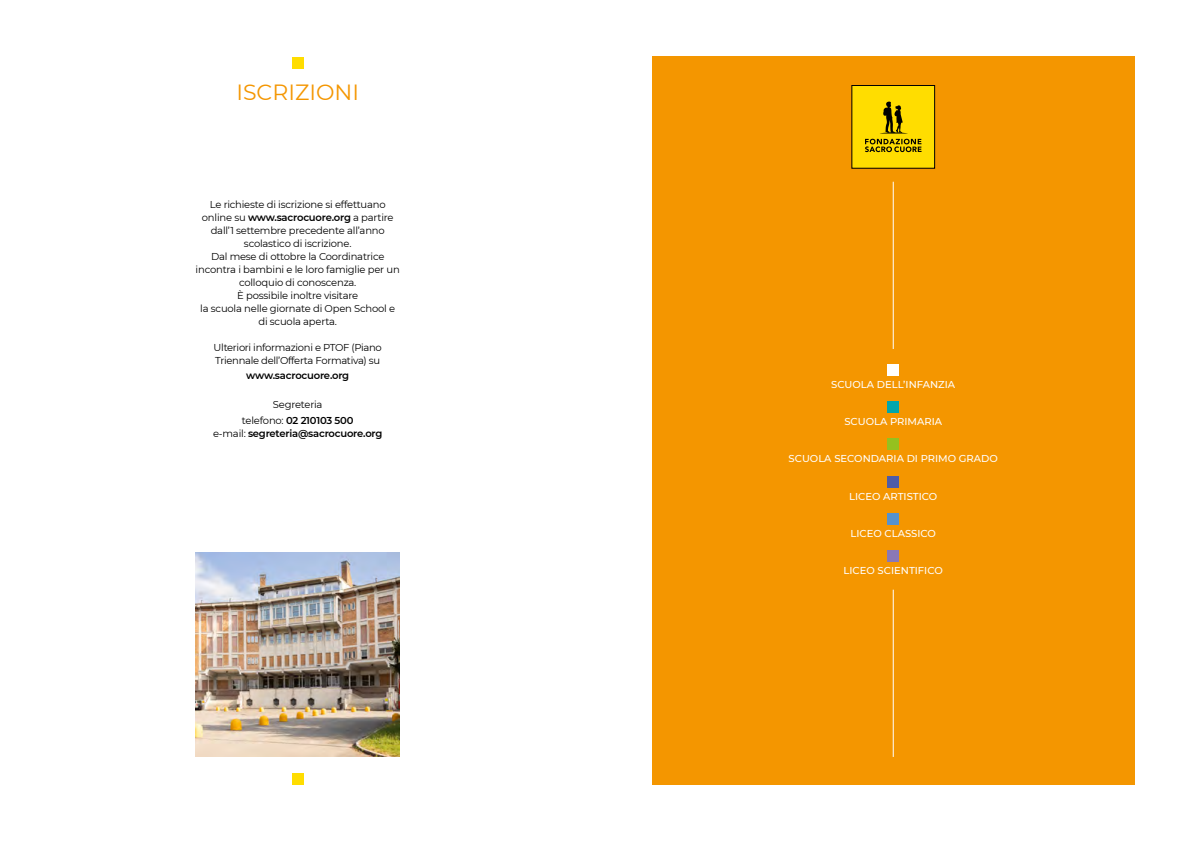
<style>
.page{position:relative;width:1191px;height:842px;background:#fff}
.page>*{position:absolute;margin:0;border:0;box-sizing:border-box;transform-origin:0 0}
.t1{font:22px "Montserrat";color:#f49600}
.t2{font:10px/13px "Montserrat";letter-spacing:-.02em;color:#000;text-align:center}
.t3{font:500 10px "Montserrat";color:#fff}
.t4{font:600 10px "Montserrat";letter-spacing:-.02em;color:#000}
.s1{font-weight:600}
.s2{font-weight:400}
</style>
<div class="page">
<div style="left:292px;top:773px;width:12px;height:12px;background:#fd0"></div>
<div style="left:292px;top:57px;width:12px;height:12px;background:#fd0"></div>
<div style="left:652px;top:57px;width:482px;height:728px;background:#f49600"></div>
<div style="left:852px;top:85px;width:82px;height:83px;background:#fd0"></div>
<div style="left:851px;top:85px;width:84px;height:84px;border:1px solid #000"></div>
<svg style="left:865px;top:102px;width:56px;height:50px"></svg>
<div style="left:887px;top:364px;width:12px;height:12px;background:#fff"></div>
<div style="left:887px;top:401px;width:12px;height:12px;background:#00a6ab"></div>
<div style="left:887px;top:439px;width:12px;height:11px;background:#95c11f"></div>
<div style="left:887px;top:476px;width:12px;height:11px;background:#4e5ca7"></div>
<div style="left:887px;top:513px;width:12px;height:12px;background:#5692ce"></div>
<div style="left:887px;top:550px;width:12px;height:12px;background:#8a78b6"></div>
<hr style="left:893px;top:182px;width:1px;height:167px;background:#fff">
<hr style="left:893px;top:590px;width:1px;height:167px;background:#fff">
<img style="left:196px;top:553px;width:204px;height:204px">
<h1 class="t1" style="left:236px;top:77px;width:124px">ISCRIZIONI</h1>
<p class="t2" style="left:196px;top:197px;width:206px">Le richieste di iscrizione si effettuano online su <span class="s1">www.sacrocuore.org</span> a partire dall’1 settembre precedente all’anno scolastico di iscrizione.<br>Dal mese di ottobre la Coordinatrice incontra i bambini e le loro famiglie per un colloquio di conoscenza.<br>È possibile inoltre visitare<br>la scuola nelle giornate di Open School e di scuola aperta.</p>
<p class="t2" style="left:214px;top:340px;width:170px;text-align:left">Ulteriori informazioni e PTOF (Piano<br>Triennale dell’Offerta Formativa) su</p>
<p class="t4" style="left:246px;top:369px;width:104px">www.sacrocuore.org</p>
<p class="t2" style="left:242px;top:396px;width:113px;line-height:15.8px">Segreteria<br>telefono: <span class="s1">02 210103 500</span></p>
<p class="t4" style="left:213px;top:426px;width:171px"><span class="s2">e-mail:</span> segreteria@sacrocuore.org</p>
<p class="t3" style="left:831px;top:377px;width:126px">SCUOLA DELL’INFANZIA</p>
<p class="t3" style="left:844px;top:415px;width:99px">SCUOLA PRIMARIA</p>
<p class="t3" style="left:788px;top:452px;width:211px">SCUOLA SECONDARIA DI PRIMO GRADO</p>
<p class="t3" style="left:849px;top:489px;width:90px">LICEO ARTISTICO</p>
<p class="t3" style="left:850px;top:526px;width:87px">LICEO CLASSICO</p>
<p class="t3" style="left:843px;top:563px;width:101px">LICEO SCIENTIFICO</p>
</div>
